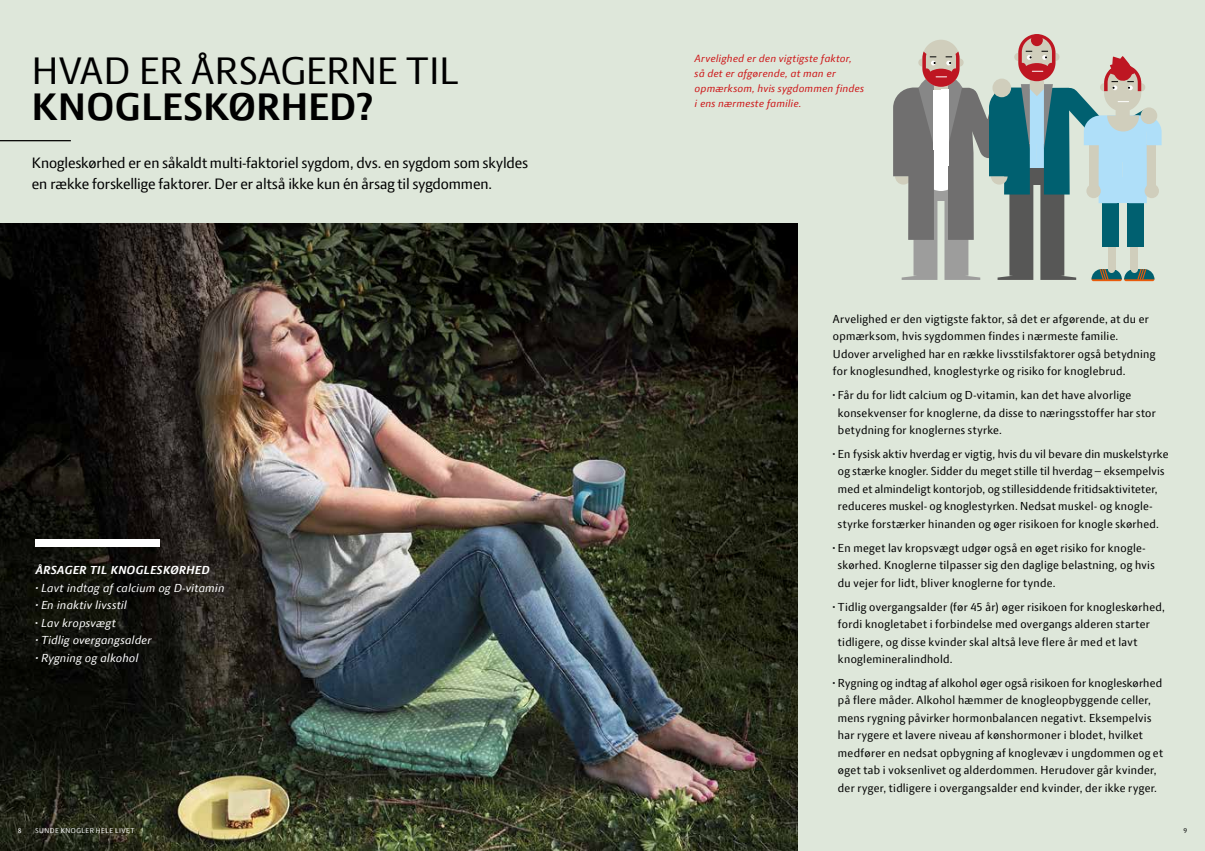
<style>
.page{position:relative;width:1205px;height:851px;background:#fff}
.page>*{position:absolute;margin:0;border:0;box-sizing:border-box;transform-origin:0 0}
.t1{font:41.25px "LF Press Sans";letter-spacing:.01em;color:#000}
.t2{font:700 41.25px "LF Press Sans";letter-spacing:.015em;color:#000}
.t3{font:16.25px/21.2px "LF Press Sans";letter-spacing:-.005em;color:#000}
.t4{font:12.5px/17.5px "LF Press Sans";letter-spacing:.025em;color:#000}
.t5{font:italic 12.5px/17.5px "LF Press Sans";letter-spacing:.025em;color:#fff}
.t6{font:italic 11.25px/15px "LF Press Sans";letter-spacing:.025em;color:#cd1719}
.t7{font:7.5px "LF Press Sans";letter-spacing:.07em;color:#fff}
.t8{font:7.5px "LF Press Sans";color:#000}
.s1{font-weight:700}
.s2{font-weight:700;font-style:normal}
</style>
<div class="page">
<div style="left:0;top:0;width:1205px;height:850px;background:#dee7da"></div>
<img style="left:0;top:223px;width:797px;height:627px">
<hr style="left:0;top:140px;width:71px;height:1px;background:#000">
<div style="left:35px;top:539px;width:124px;height:8px;background:#fff"></div>
<hr style="left:1124px;top:277px;width:30px;height:4px;background:#ea5b0b;border-radius:2px">
<hr style="left:1091px;top:277px;width:31px;height:4px;background:#ea5b0b;border-radius:2px">
<svg style="left:893px;top:34px;width:268px;height:246px"></svg>
<div style="left:1140px;top:107px;width:17px;height:17px;background:#d0cebc;border-radius:50%"></div>
<div style="left:992px;top:79px;width:19px;height:18px;background:#d0cebc;border-radius:50%"></div>
<h1 class="t1" style="left:32px;top:47px;width:428px">HVAD ER ÅRSAGERNE TIL</h1>
<h1 class="t2" style="left:32px;top:83px;width:343px">KNOGLESKØRHED?</h1>
<h2 class="t3" style="left:32px;top:152px;width:497px">Knogleskørhed er en såkaldt multi-faktoriel sygdom, dvs. en sygdom som skyldes en række forskellige faktorer. Der er altså ikke kun én årsag til sygdommen.</h2>
<p class="t5" style="left:35px;top:561px;width:190px"><span class="s1">ÅRSAGER TIL KNOGLESKØRHED<br>·</span> Lavt indtag af calcium og D-vitamin <span class="s1">·</span> En inaktiv livsstil<br><span class="s2">·</span> Lav kropsvægt<br><span class="s1">·</span> Tidlig overgangsalder<br><span class="s1">·</span> Rygning og alkohol</p>
<p class="t6" style="left:694px;top:50px;width:171px">Arvelighed er den vigtigste faktor, så det er afgørende, at man er opmærksom, hvis sygdommen findes i ens nærmeste familie.</p>
<p class="t4" style="left:833px;top:310px;width:324px">Arvelighed er den vigtigste faktor, så det er afgørende, at du er opmærksom, hvis sygdommen findes i nærmeste familie.<br>Udover arvelighed har en række livsstilsfaktorer også betydning for knoglesundhed, knoglestyrke og risiko for knoglebrud.</p>
<p class="t4" style="left:838px;top:386px;width:319px;text-indent:-5px"><span class="s1">·</span> Får du for lidt calcium og D-vitamin, kan det have alvorlige konsekvenser for knoglerne, da disse to næringsstoffer har stor betydning for knoglernes styrke.</p>
<p class="t4" style="left:838px;top:445px;width:332px;text-indent:-5px"><span class="s1">·</span> En fysisk aktiv hverdag er vigtig, hvis du vil bevare din muskelstyrke og stærke knogler. Sidder du meget stille til hverdag – eksempelvis med et almindeligt kontorjob, og stillesiddende fritidsaktiviteter, reduceres muskel- og knoglestyrken. Nedsat muskel- og knogle&shy;styrke forstærker hinanden og øger risikoen for knogle skørhed.</p>
<p class="t4" style="left:838px;top:538px;width:318px;text-indent:-5px"><span class="s1">·</span> En meget lav kropsvægt udgør også en øget risiko for knogle&shy;skørhed. Knoglerne tilpasser sig den daglige belastning, og hvis du vejer for lidt, bliver knoglerne for tynde.</p>
<p class="t4" style="left:838px;top:597px;width:328px;text-indent:-5px"><span class="s1">·</span> Tidlig overgangsalder (før 45 år) øger risikoen for knogleskørhed, fordi knogletabet i forbindelse med overgangs alderen starter tidligere, og disse kvinder skal altså leve flere år med et lavt knoglemineralindhold.</p>
<p class="t4" style="left:838px;top:673px;width:327px;text-indent:-5px"><span class="s1">·</span> Rygning og indtag af alkohol øger også risikoen for knogleskørhed på flere måder. Alkohol hæmmer de knogleopbyggende celler, mens rygning påvirker hormonbalancen negativt. Eksempelvis har rygere et lavere niveau af kønshormoner i blodet, hvilket medfører en nedsat opbygning af knoglevæv i ungdommen og et øget tab i voksenlivet og alderdommen. Herudover går kvinder, der ryger, tidligere i overgangsalder end kvinder, der ikke ryger.</p>
<p class="t7" style="left:18px;top:826px;width:5px">8</p>
<p class="t7" style="left:35px;top:826px;width:101px">SUNDE KNOGLER HELE LIVET</p>
<p class="t8" style="left:1183px;top:826px;width:5px">9</p>
</div>
